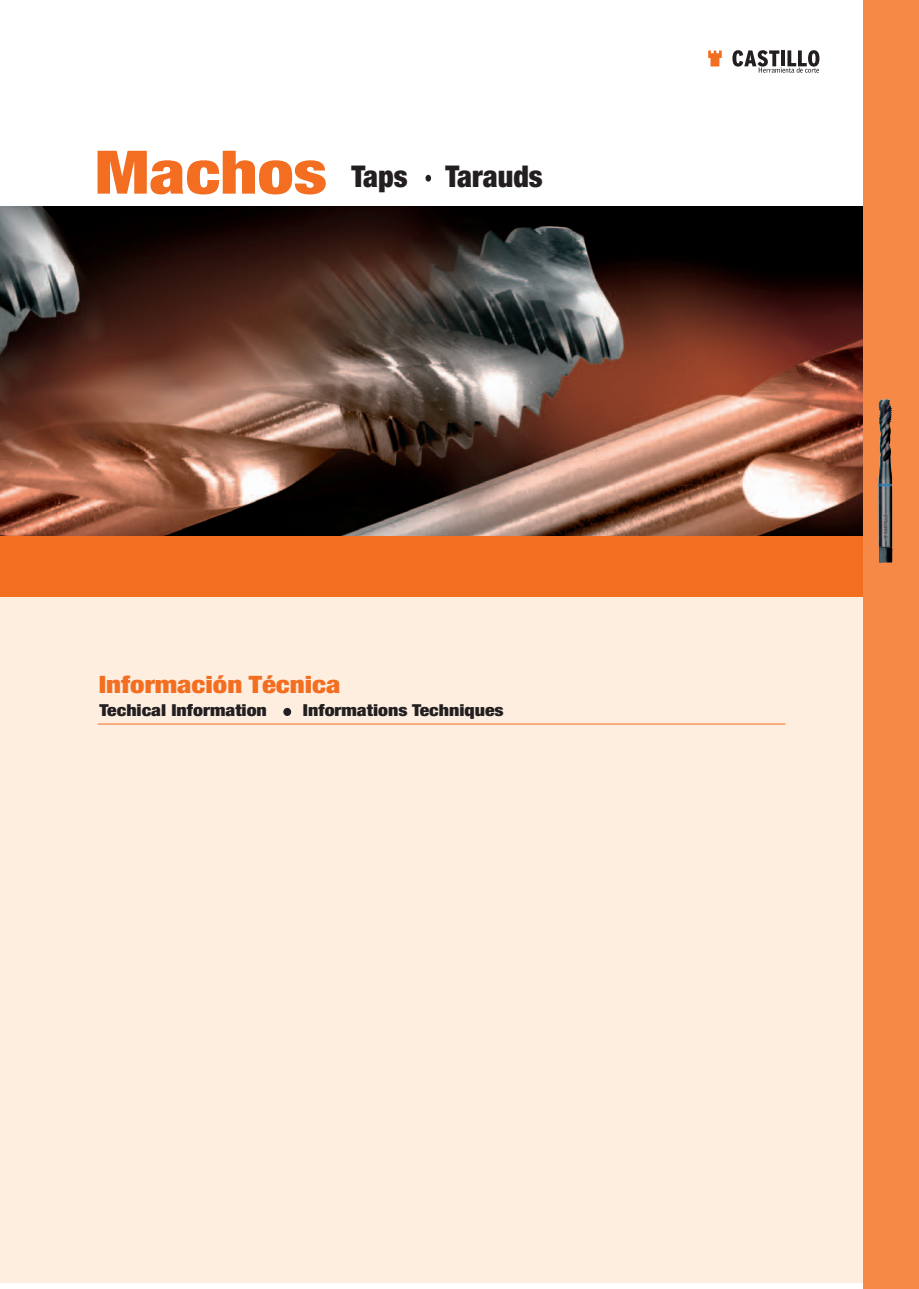
<style>
.page{position:relative;width:919px;height:1289px;background:#fff}
.page>*{position:absolute;margin:0;border:0;box-sizing:border-box;transform-origin:0 0}
.t1{font:900 condensed 60px "Helvetica Neue";color:#f36e21;scale:1.2 1}
.t2{font:900 condensed 30px "Helvetica Neue";color:#231f20}
.t3{font:900 condensed 24px "Helvetica Neue";color:#f36e21;scale:1.2 1}
.t4{font:900 condensed 16.5px "Helvetica Neue";color:#231f20;scale:1.2 1}
.s1{font-size:30px;color:#231f20}
</style>
<div class="page">
<div style="left:0;top:587px;width:873px;height:695px;background:#feeee0"></div>
<div style="left:284px;top:708px;width:6px;height:7px;background:#231f20;border-radius:50%"></div>
<div style="left:283px;top:708px;width:8px;height:8px;border:2px solid #231f20;border-radius:50%"></div>
<hr style="left:98px;top:723px;width:687px;height:1px;background:#f36e21">
<div style="left:0;top:532px;width:870px;height:64px;background:#f36e21"></div>
<img style="left:0;top:207px;width:863px;height:328px">
<svg style="left:732px;top:50px;width:87px;height:23px"></svg>
<svg style="left:708px;top:51px;width:13px;height:15px"></svg>
<div style="left:425px;top:175px;width:6px;height:7px;background:#231f20;border-radius:50%"></div>
<div style="left:863px;top:0;width:55px;height:1288px;background:#f68945"></div>
<img style="left:878px;top:399px;width:14px;height:60px">
<h1 class="t1" style="left:95px;top:135px;width:262px">Machos <span class="s1">Taps</span></h1>
<h2 class="t2" style="left:445px;top:158px;width:99px">Tarauds</h2>
<h3 class="t3" style="left:99px;top:670px;width:203px">Información Técnica</h3>
<p class="t4" style="left:100px;top:700px;width:141px">Techical Information</p>
<p class="t4" style="left:303px;top:700px;width:169px">Informations Techniques</p>
</div>
